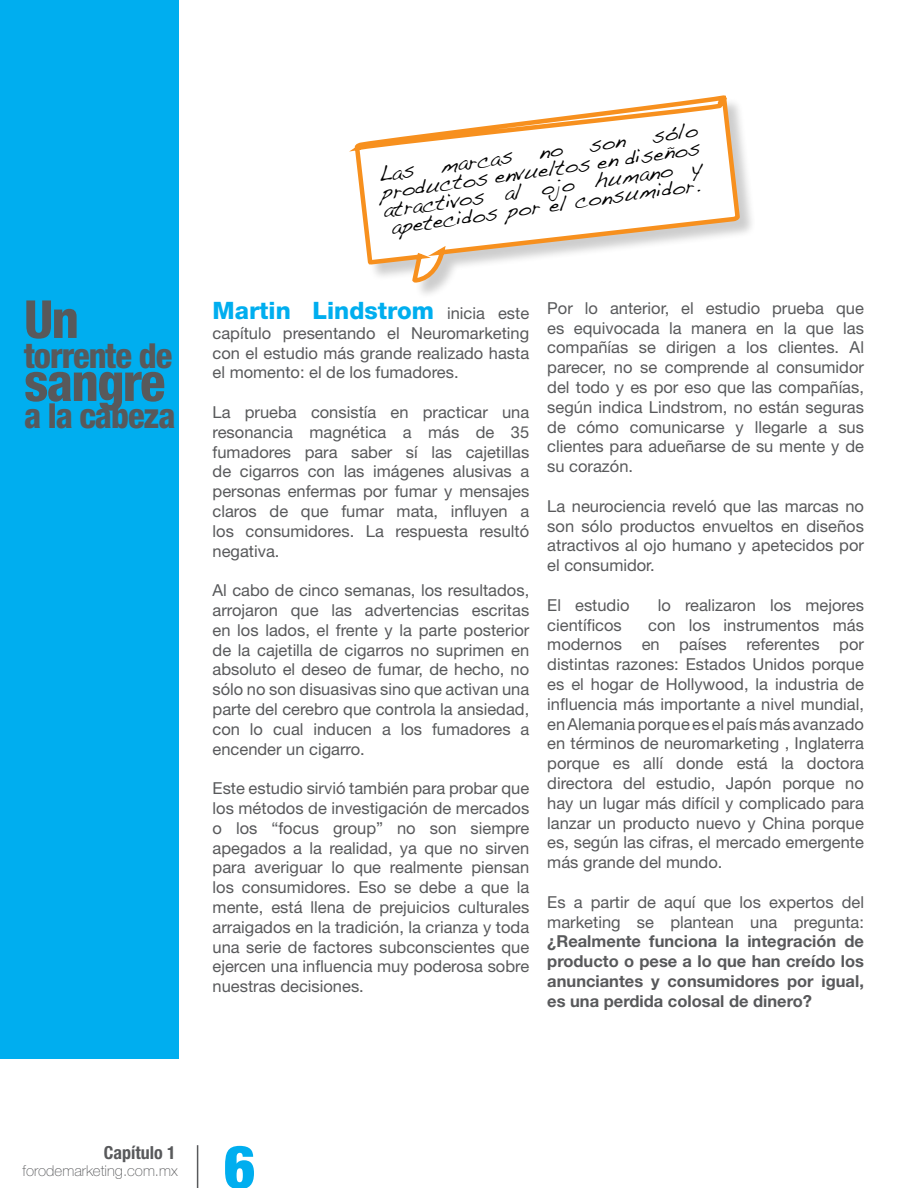
<style>
.page{position:relative;width:918px;height:1188px;background:#fff}
.page>*{position:absolute;margin:0;border:0;box-sizing:border-box;transform-origin:0 0}
.t1{font:900 condensed 60px "Helvetica Neue";color:#00aeef}
.t2{font:800 condensed 52.5px "Helvetica Neue LT Std";letter-spacing:-.03em;color:#58595b}
.t3{font:800 condensed 34.5px "Helvetica Neue LT Std";letter-spacing:-.03em;color:#58595b}
.t4{font:800 24px "Helvetica Neue LT Std";color:#00aeef}
.t5{font:21px/18px "Handwriting Dakota";color:#000;text-align:justify}
.t6{font:700 condensed 18px "Helvetica Neue";color:#58595b}
.t7{font:16.5px/19.8px "Helvetica Neue LT Std";color:#58595b;text-align:justify}
.t8{font:700 16.5px/19.8px "Helvetica Neue LT Std";color:#58595b;text-align:justify}
.t9{font:100 15px "Helvetica Neue";color:#58595b}
.s1{font-weight:400;font-size:16.5px;color:#58595b}
</style>
<div class="page">
<hr style="left:197px;top:1145px;width:1px;height:43px;background:#58595b">
<div style="left:350px;top:96px;width:405px;height:203px;background:#000;opacity:.2"></div>
<svg style="left:349px;top:95px;width:391px;height:204px"></svg>
<div style="left:0;top:0;width:179px;height:1059px;background:#00aeef"></div>
<svg style="left:379px;top:165px;width:36px;height:16px"></svg>
<svg style="left:539px;top:148px;width:25px;height:11px"></svg>
<svg style="left:589px;top:139px;width:38px;height:13px"></svg>
<h2 class="t2" style="left:24px;top:287px;width:56px">Un</h2>
<h3 class="t3" style="left:24px;top:334px;width:150px">torrente de</h3>
<h2 class="t2" style="left:24px;top:350px;width:143px">sangre</h2>
<h3 class="t3" style="left:24px;top:394px;width:153px">a la cabeza</h3>
<p class="t5" style="left:377px;top:165px;width:324px;text-indent:276px;rotate:-8deg">sólo productos envueltos en diseños atractivos al ojo humano y apetecidos por el consumidor.</p>
<p class="t5" style="left:439px;top:157px;width:74px;rotate:-8deg">marcas</p>
<h3 class="t4" style="left:213px;top:296px;width:318px">Martin Lindstrom <span class="s1">inicia este</span></h3>
<p class="t7" style="left:213px;top:323px;width:318px">capítulo presentando el Neuromarketing con el estudio más grande realizado hasta el momento: el de los fumadores.</p>
<p class="t7" style="left:213px;top:402px;width:318px">La prueba consistía en practicar una resonancia magnética a más de 35 fumadores para saber sí las cajetillas de cigarros con las imágenes alusivas a personas enfermas por fumar y mensajes claros de que fumar mata, influyen a los consumidores. La respuesta resultó negativa.</p>
<p class="t7" style="left:213px;top:580px;width:318px">Al cabo de cinco semanas, los resultados, arrojaron que las advertencias escritas en los lados, el frente y la parte posterior de la cajetilla de cigarros no suprimen en absoluto el deseo de fumar, de hecho, no sólo no son disuasivas sino que activan una parte del cerebro que controla la ansiedad, con lo cual inducen a los fumadores a encender un cigarro.</p>
<p class="t7" style="left:213px;top:778px;width:318px">Este estudio sirvió también para probar que los métodos de investigación de mercados o los “focus group” no son siempre apegados a la realidad, ya que no sirven para averiguar lo que realmente piensan los consumidores. Eso se debe a que la mente, está llena de prejuicios culturales arraigados en la tradición, la crianza y toda una serie de factores subconscientes que ejercen una influencia muy poderosa sobre nuestras decisiones.</p>
<p class="t7" style="left:547px;top:298px;width:318px">Por lo anterior, el estudio prueba que es equivocada la manera en la que las compañías se dirigen a los clientes. Al parecer, no se comprende al consumidor del todo y es por eso que las compañías, según indica Lindstrom, no están seguras de cómo comunicarse y llegarle a sus clientes para adueñarse de su mente y de su corazón.</p>
<p class="t7" style="left:547px;top:496px;width:318px">La neurociencia reveló que las marcas no son sólo productos envueltos en diseños atractivos al ojo humano y apetecidos por el consumidor.</p>
<p class="t7" style="left:547px;top:595px;width:84px">El estudio</p>
<p class="t7" style="left:658px;top:595px;width:208px">lo realizaron los mejores</p>
<p class="t7" style="left:547px;top:615px;width:76px">científicos</p>
<p class="t7" style="left:547px;top:615px;width:318px;text-indent:101px">con los instrumentos más modernos en países referentes por distintas razones: Estados Unidos porque es el hogar de Hollywood, la industria de influencia más importante a nivel mundial, en Alemania porque es el país más avanzado en términos de neuromarketing , Inglaterra porque es allí donde está la doctora directora del estudio, Japón porque no hay un lugar más difícil y complicado para lanzar un producto nuevo y China porque es, según las cifras, el mercado emergente más grande del mundo.</p>
<p class="t7" style="left:547px;top:892px;width:318px">Es a partir de aquí que los expertos del marketing se plantean una pregunta:</p>
<p class="t8" style="left:547px;top:931px;width:318px">¿Realmente funciona la integración de producto o pese a lo que han creído los anunciantes y consumidores por igual, es una perdida colosal de dinero?</p>
<p class="t6" style="left:104px;top:1142px;width:73px">Capítulo 1</p>
<p class="t9" style="left:22px;top:1162px;width:157px">forodemarketing.com.mx</p>
<h1 class="t1" style="left:224px;top:1130px;width:33px">6</h1>
</div>
